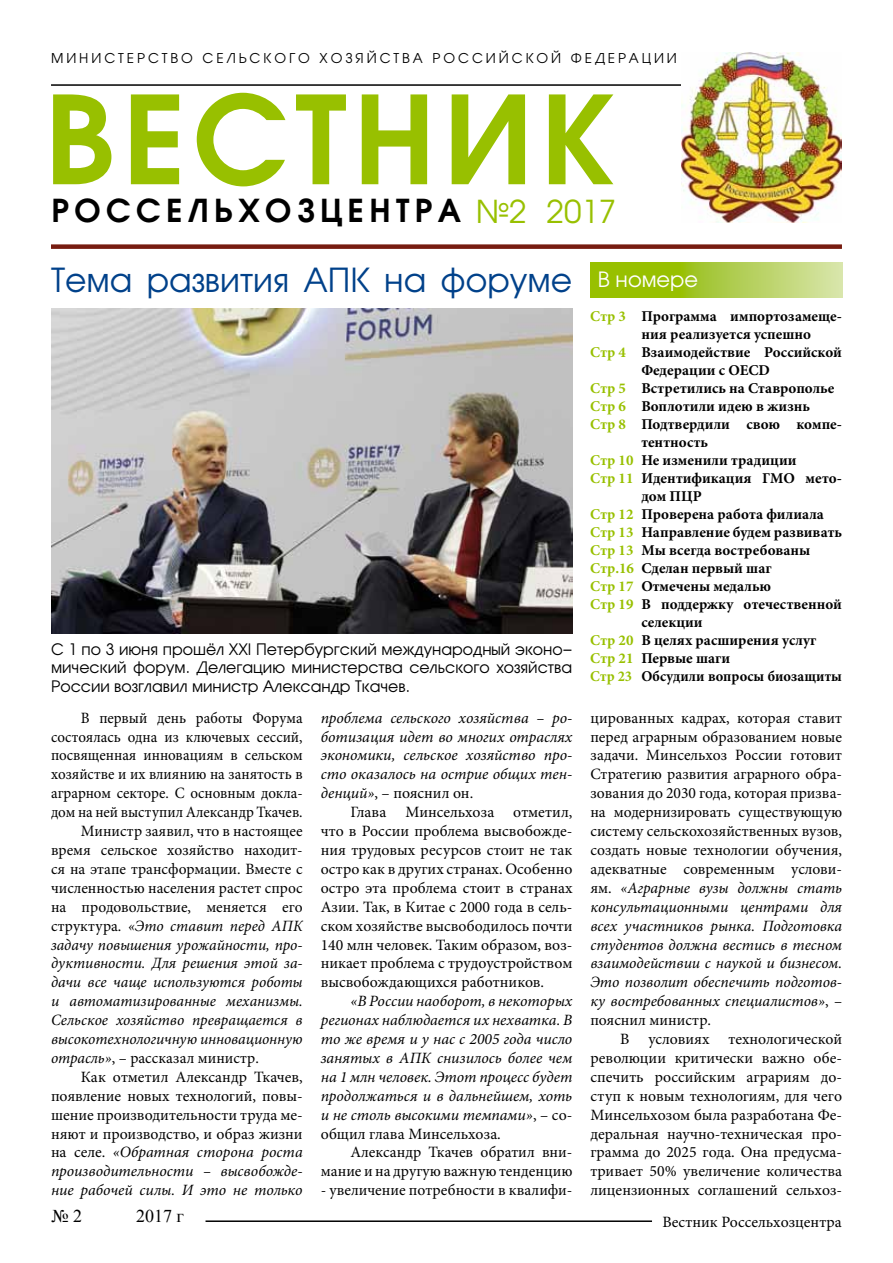
<style>
.page{position:relative;width:893px;height:1263px;background:#fff}
.page>*{position:absolute;margin:0;border:0;box-sizing:border-box;transform-origin:0 0}
.t1{font:33px "Avangard TM";color:#00418a}
.t2{font:700 31.5px "Avangard TM";letter-spacing:.17em;color:#000}
.t3{font:21px "Avangard TM";color:#fff}
.t4{font:18px "Times New Roman";color:#000}
.t5{font:15.75px/18.9px "Minion Pro";color:#000;text-align:justify}
.t6{font:italic 15.75px/18.9px "Minion Pro";color:#000;text-align:justify}
.t7{font:15.75px "Minion Pro";color:#000;scale:.95 1}
.t8{font:15.75px/18.9px "Avangard TM";color:#000;text-align:justify}
.t9{font:700 15px "Minion Pro";color:#000}
.t10{font:700 15px "Minion Pro";color:#000;scale:.96 1}
.t11{font:13.5px "Avangard TM";letter-spacing:.215em;color:#000}
.s1{font-weight:400;color:#98c000}
.s2{font-style:normal}
.s3{font-style:italic}
.s4{color:#98c000}
</style>
<div class="page">
<hr style="left:51px;top:84px;width:723px;height:2px;background:#000">
<hr style="left:206px;top:1220px;width:446px;height:2px;background:#000">
<div style="left:51px;top:244px;width:791px;height:5px;background:#771c10"></div>
<img style="left:682px;top:52px;width:160px;height:170px">
<svg style="left:53px;top:93px;width:560px;height:93px"></svg>
<svg style="left:590px;top:263px;width:252px;height:35px;background:#adcb3f"></svg>
<img style="left:51px;top:308px;width:521px;height:326px">
<p class="t11" style="left:51px;top:50px;width:627px">МИНИСТЕРСТВО СЕЛЬСКОГО ХОЗЯЙСТВА РОССИЙСКОЙ ФЕДЕРАЦИИ</p>
<h2 class="t2" style="left:51px;top:193px;width:566px">РОССЕЛЬХОЗЦЕНТРА <span class="s1">№2 2017</span></h2>
<h1 class="t1" style="left:51px;top:261px;width:523px">Тема развития АПК на форуме</h1>
<p class="t8" style="left:51px;top:639px;width:523px">С 1 по 3 июня прошёл XXI Петербургский международный эконо&shy;мический форум. Делегацию министерства сельского хозяйства России возглавил министр Александр Ткачев.</p>
<p class="t7" style="left:81px;top:707px;width:235px">В первый день работы Форума</p>
<p class="t7" style="left:51px;top:726px;width:266px">состоялась одна из ключевых сессий,</p>
<p class="t7" style="left:51px;top:745px;width:266px">посвященная инновациям в сельском</p>
<p class="t7" style="left:51px;top:764px;width:266px">хозяйстве и их влиянию на занятость в</p>
<p class="t7" style="left:51px;top:783px;width:266px">аграрном секторе. С основным докла-</p>
<p class="t7" style="left:51px;top:802px;width:266px">дом на ней выступил Александр Ткачев.</p>
<p class="t5" style="left:81px;top:822px;width:223px">Министр заявил, что в настоящее</p>
<p class="t5" style="left:51px;top:840px;width:253px">время сельское хозяйство находит-</p>
<p class="t5" style="left:51px;top:859px;width:253px">ся на этапе трансформации. Вместе с</p>
<p class="t5" style="left:51px;top:878px;width:253px">численностью населения растет спрос</p>
<p class="t5" style="left:51px;top:897px;width:253px">на продовольствие, меняется его</p>
<p class="t6" style="left:51px;top:916px;width:253px"><span class="s2">структура.</span> «Это ставит перед АПК</p>
<p class="t6" style="left:51px;top:935px;width:253px">задачу повышения урожайности, про-</p>
<p class="t6" style="left:51px;top:954px;width:253px">дуктивности. Для решения этой за-</p>
<p class="t6" style="left:51px;top:973px;width:253px">дачи все чаще используются роботы</p>
<p class="t6" style="left:51px;top:992px;width:253px">и автоматизированные механизмы.</p>
<p class="t6" style="left:51px;top:1010px;width:253px">Сельское хозяйство превращается в</p>
<p class="t6" style="left:51px;top:1029px;width:253px">высокотехнологичную инновационную</p>
<p class="t5" style="left:51px;top:1048px;width:209px"><span class="s3">отрасль»</span>, – рассказал министр.</p>
<p class="t5" style="left:81px;top:1067px;width:223px">Как отметил Александр Ткачев,</p>
<p class="t5" style="left:51px;top:1086px;width:253px">появление новых технологий, повы-</p>
<p class="t5" style="left:51px;top:1105px;width:253px">шение производительности труда ме-</p>
<p class="t5" style="left:51px;top:1124px;width:253px">няют и производство, и образ жизни</p>
<p class="t6" style="left:51px;top:1143px;width:253px"><span class="s2">на селе.</span> «Обратная сторона роста</p>
<p class="t6" style="left:51px;top:1162px;width:253px">производительности – высвобожде-</p>
<p class="t6" style="left:51px;top:1181px;width:253px">ние рабочей силы. И это не только</p>
<p class="t4" style="left:51px;top:1204px;width:32px">№ 2</p>
<p class="t4" style="left:136px;top:1204px;width:49px">2017 г</p>
<p class="t6" style="left:321px;top:708px;width:253px">проблема сельского хозяйства – ро&shy;ботизация идет во многих отраслях экономики, сельское хозяйство про&shy;сто оказалось на острие общих тен&shy;денций»<span class="s2">, – пояснил он.</span></p>
<p class="t5" style="left:321px;top:803px;width:253px;text-indent:30px">Глава Минсельхоза отметил, что в России проблема высвобожде&shy;ния трудовых ресурсов стоит не так остро как в других странах. Особенно остро эта проблема стоит в странах Азии. Так, в Китае с 2000 года в сель&shy;ском хозяйстве высвободилось почти 140 млн человек. Таким образом, воз&shy;никает проблема с трудоустройством высвобождающихся работников.</p>
<p class="t6" style="left:321px;top:992px;width:253px;text-indent:30px">«В России наоборот, в некоторых регионах наблюдается их нехватка. В то же время и у нас с 2005 года число занятых в АПК снизилось более чем на 1 млн человек. Этот процесс будет продолжаться и в дальнейшем, хоть и не столь высокими темпами»<span class="s2">, – со&shy;общил глава Минсельхоза.</span></p>
<p class="t5" style="left:321px;top:1143px;width:253px;text-align:right">Александр Ткачев обратил вни&shy;мание и на другую важную тенденцию</p>
<p class="t5" style="left:321px;top:1181px;width:253px">- увеличение потребности в квалифи-</p>
<h3 class="t3" style="left:598px;top:267px;width:102px">В номере</h3>
<p class="t9" style="left:590px;top:306px;width:253px"><span class="s4">Стр 3</span> Программа импортозамеще-</p>
<p class="t9" style="left:641px;top:324px;width:171px">ния реализуется успешно</p>
<p class="t9" style="left:590px;top:342px;width:253px"><span class="s4">Стр 4</span> Взаимодействие Российской</p>
<p class="t9" style="left:641px;top:360px;width:130px">Федерации с OECD</p>
<p class="t9" style="left:590px;top:378px;width:245px"><span class="s4">Стр 5</span> Встретились на Ставрополье</p>
<p class="t9" style="left:590px;top:396px;width:221px"><span class="s4">Стр 6</span> Воплотили идею в жизнь</p>
<p class="t9" style="left:590px;top:414px;width:253px"><span class="s4">Стр 8</span> Подтвердили свою компе-</p>
<p class="t9" style="left:641px;top:432px;width:68px">тентность</p>
<p class="t9" style="left:590px;top:450px;width:208px"><span class="s4">Стр 10</span> Не изменили традиции</p>
<p class="t9" style="left:590px;top:468px;width:253px"><span class="s4">Стр 11</span> Идентификация ГМО мето-</p>
<p class="t9" style="left:641px;top:486px;width:62px">дом ПЦР</p>
<p class="t9" style="left:590px;top:504px;width:235px"><span class="s4">Стр 12</span> Проверена работа филиала</p>
<p class="t9" style="left:590px;top:522px;width:253px"><span class="s4">Стр 13</span> Направление будем развивать</p>
<p class="t9" style="left:590px;top:540px;width:222px"><span class="s4">Стр 13</span> Мы всегда востребованы</p>
<p class="t9" style="left:590px;top:558px;width:183px"><span class="s4">Стр.16</span> Сделан первый шаг</p>
<p class="t9" style="left:590px;top:576px;width:182px"><span class="s4">Стр 17</span> Отмечены медалью</p>
<p class="t9" style="left:590px;top:594px;width:253px"><span class="s4">Стр 19</span> В поддержку отечественной</p>
<p class="t9" style="left:641px;top:612px;width:63px">селекции</p>
<p class="t9" style="left:590px;top:630px;width:228px"><span class="s4">Стр 20</span> В целях расширения услуг</p>
<p class="t9" style="left:590px;top:648px;width:141px"><span class="s4">Стр 21</span> Первые шаги</p>
<p class="t10" style="left:590px;top:666px;width:264px"><span class="s4">Стр 23</span> Обсудили вопросы биозащиты</p>
<p class="t5" style="left:590px;top:708px;width:253px">цированных кадрах, которая ставит перед аграрным образованием новые задачи. Минсельхоз России готовит Стратегию развития аграрного обра&shy;зования до 2030 года, которая призва&shy;на модернизировать существующую систему сельскохозяйственных вузов, создать новые технологии обучения, адекватные современным услови&shy;ям. <span class="s3">«Аграрные вузы должны стать консультационными центрами для всех участников рынка. Подготовка студентов должна вестись в тесном взаимодействии с наукой и бизнесом.<br>Это позволит обеспечить подготов&shy;ку востребованных специалистов»</span>, – пояснил министр.</p>
<p class="t5" style="left:590px;top:1029px;width:253px;text-indent:30px">В условиях технологической революции критически важно обе&shy;спечить российским аграриям до&shy;ступ к новым технологиям, для чего Минсельхозом была разработана Фе&shy;деральная научно-техническая про&shy;грамма до 2025 года. Она предусма&shy;тривает 50% увеличение количества лицензионных соглашений сельхоз-</p>
<p class="t5" style="left:662px;top:1213px;width:181px">Вестник Россельхозцентра</p>
</div>
